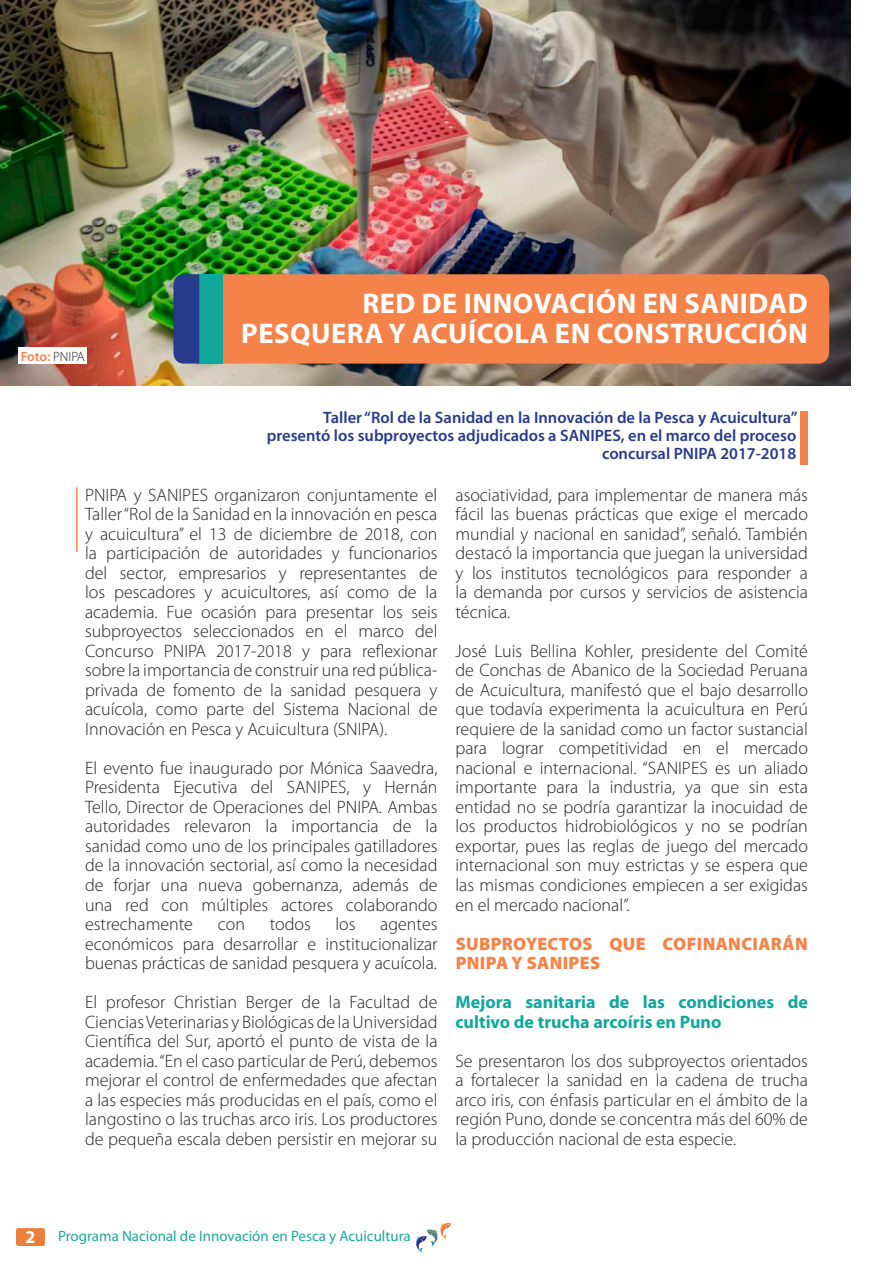
<style>
.page{position:relative;width:893px;height:1263px;background:#fff}
.page>*{position:absolute;margin:0;border:0;box-sizing:border-box;transform-origin:0 0}
.t1{font:700 28.5px/30px "Myriad Pro";letter-spacing:.02em;color:#fff;text-align:right}
.t2{font:300 18px/19.5px "Myriad Pro";color:#231f20;text-align:justify}
.t3{font:700 18px/19.5px "Myriad Pro";color:#12a79d}
.t4{font:900 18px/19.5px "Myriad Pro";letter-spacing:.02em;color:#f58349}
.t5{font:700 18px "Myriad Pro";color:#fff}
.t6{font:600 16.5px/18px "Myriad Pro";color:#283a8b;text-align:right}
.t7{font:15px "Myriad Pro";color:#1ca79d}
.t8{font:600 13.5px "Myriad Pro";color:#f5834b}
.s1{font-weight:300;color:#231f20}
</style>
<div class="page">
<svg style="left:415px;top:1223px;width:36px;height:30px"></svg>
<img style="left:0;top:0;width:850px;height:386px">
<div style="left:223px;top:274px;width:606px;height:90px;background:#f58349"></div>
<div style="left:197px;top:274px;width:26px;height:90px;background:#12a79d"></div>
<svg style="left:173px;top:274px;width:26px;height:90px;background:#2b3e89"></svg>
<hr style="left:76px;top:487px;width:2px;height:65px;background:#f58345">
<div style="left:801px;top:411px;width:7px;height:53px;background:#f58349"></div>
<div style="left:16px;top:1228px;width:29px;height:18px;background:#eb803d;border-radius:2px"></div>
<div style="left:18px;top:347px;width:69px;height:17px;background:#fff"></div>
<p class="t8" style="left:21px;top:347px;width:66px">Foto: <span class="s1">PNIPA</span></p>
<h1 class="t1" style="left:241px;top:287px;width:568px">RED DE INNOVACIÓN EN SANIDAD<br>PESQUERA Y ACUÍCOLA EN CONSTRUCCIÓN</h1>
<p class="t6" style="left:267px;top:408px;width:532px">Taller “Rol de la Sanidad en la Innovación de la Pesca y Acuicultura” presentó los subproyectos adjudicados a SANIPES, en el marco del proceso concursal PNIPA 2017-2018</p>
<p class="t2" style="left:85px;top:485px;width:354px">PNIPA y SANIPES organizaron conjuntamente el Taller “Rol de la Sanidad en la innovación en pesca y acuicultura” el 13 de diciembre de 2018, con la participación de autoridades y funcionarios del sector, empresarios y representantes de los pescadores y acuicultores, así como de la academia. Fue ocasión para presentar los seis subproyectos seleccionados en el marco del Concurso PNIPA 2017-2018 y para reflexionar sobre la importancia de construir una red pública&shy;privada de fomento de la sanidad pesquera y acuícola, como parte del Sistema Nacional de Innovación en Pesca y Acuicultura (SNIPA).</p>
<p class="t2" style="left:85px;top:758px;width:354px">El evento fue inaugurado por Mónica Saavedra, Presidenta Ejecutiva del SANIPES, y Hernán Tello, Director de Operaciones del PNIPA. Ambas autoridades relevaron la importancia de la sanidad como uno de los principales gatilladores de la innovación sectorial, así como la necesidad de forjar una nueva gobernanza, además de una red con múltiples actores colaborando estrechamente</p>
<p class="t2" style="left:218px;top:914px;width:29px">con</p>
<p class="t2" style="left:270px;top:914px;width:43px">todos</p>
<p class="t2" style="left:335px;top:914px;width:22px">los</p>
<p class="t2" style="left:85px;top:914px;width:354px;text-indent:295px">agentes económicos para desarrollar e institucionalizar buenas prácticas de sanidad pesquera y acuícola.</p>
<p class="t2" style="left:85px;top:992px;width:354px">El profesor Christian Berger de la Facultad de Ciencias Veterinarias y Biológicas de la Universidad Científica del Sur, aportó el punto de vista de la academia. “En el caso particular de Perú, debemos mejorar el control de enfermedades que afectan a las especies más producidas en el país, como el langostino o las truchas arco iris. Los productores de pequeña escala deben persistir en mejorar su</p>
<p class="t2" style="left:455px;top:485px;width:354px">asociatividad, para implementar de manera más fácil las buenas prácticas que exige el mercado mundial y nacional en sanidad”, señaló. También destacó la importancia que juegan la universidad y los institutos tecnológicos para responder a la demanda por cursos y servicios de asistencia técnica.</p>
<p class="t2" style="left:455px;top:641px;width:354px">José Luis Bellina Kohler, presidente del Comité de Conchas de Abanico de la Sociedad Peruana de Acuicultura, manifestó que el bajo desarrollo que todavía experimenta la acuicultura en Perú requiere de la sanidad como un factor sustancial para lograr competitividad en el mercado nacional e internacional. “SANIPES es un aliado importante para la industria, ya que sin esta entidad no se podría garantizar la inocuidad de los productos hidrobiológicos y no se podrían exportar, pues las reglas de juego del mercado internacional son muy estrictas y se espera que las mismas condiciones empiecen a ser exigidas en el mercado nacional”.</p>
<p class="t4" style="left:456px;top:933px;width:354px">SUBPROYECTOS QUE COFINANCIARÁN<br>PNIPA Y SANIPES</p>
<p class="t3" style="left:455px;top:991px;width:354px">Mejora sanitaria de las condiciones de cultivo de trucha arcoíris en Puno</p>
<p class="t2" style="left:455px;top:1050px;width:354px">Se presentaron los dos subproyectos orientados a fortalecer la sanidad en la cadena de trucha arco iris, con énfasis particular en el ámbito de la región Puno, donde se concentra más del 60% de la producción nacional de esta especie.</p>
<p class="t5" style="left:25px;top:1225px;width:11px">2</p>
<p class="t7" style="left:58px;top:1226px;width:354px">Programa Nacional de Innovación en Pesca y Acuicultura</p>
</div>
